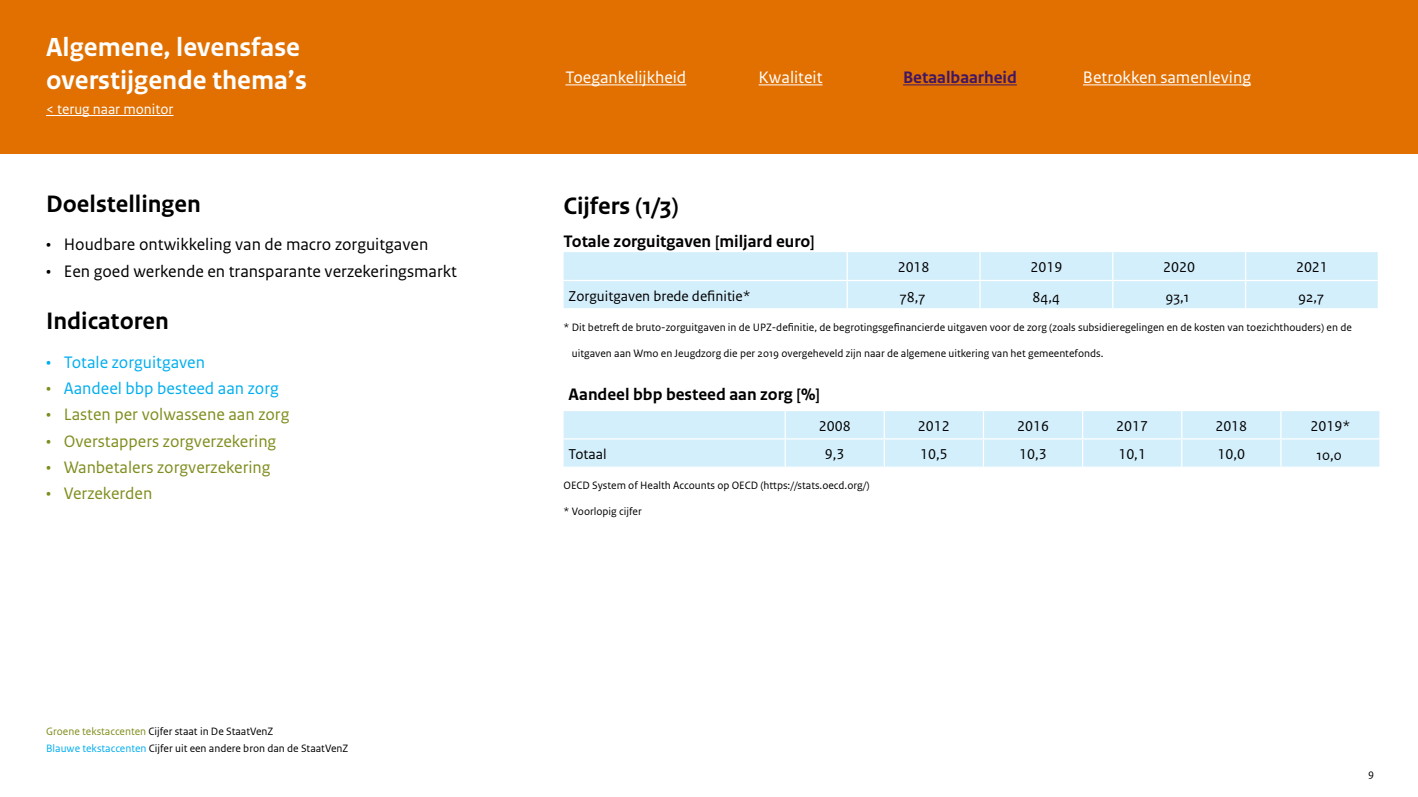
<style>
.page{position:relative;width:1418px;height:797px;background:#fff}
.page>*{position:absolute;margin:0;border:0;box-sizing:border-box;transform-origin:0 0}
.t1{font:700 27.5px/33px "Rijksoverheid Sans Text";color:#fff}
.t2{font:700 25px "Rijksoverheid Sans Text";color:#000}
.t3{font:17.5px "Rijksoverheid Sans Text";color:#808d1d}
.t4{font:17.5px "Rijksoverheid Sans Text";color:#000}
.t5{font:700 17.5px "Rijksoverheid Sans Text";color:#000}
.t6{font:17.5px "Rijksoverheid Sans Text";color:#fff}
.t7{font:17.5px "Rijksoverheid Sans Text";color:#00aeef}
.t8{font:700 17.5px "Rijksoverheid Sans Text";color:#411663}
.t9{font:15px "Rijksoverheid Sans Text";color:#000}
.t10{font:15px "Rijksoverheid Sans Text TT";color:#000}
.t11{font:15px "Rijksoverheid Sans Text";color:#fff}
.t12{font:11.25px/17.5px "Rijksoverheid Sans Text";color:#000}
.s1{color:#808d1d}
.s2{color:#00aeef}
</style>
<div class="page">
<div style="left:563px;top:252px;width:814px;height:56px;background:#d4effc"></div>
<hr style="left:1244px;top:252px;width:2px;height:28px;background:#fff">
<svg style="left:846px;top:252px;width:1px;height:56px"></svg>
<svg style="left:979px;top:252px;width:1px;height:56px"></svg>
<svg style="left:1112px;top:252px;width:1px;height:56px"></svg>
<hr style="left:1244px;top:281px;width:2px;height:27px;background:#fff">
<svg style="left:1377px;top:252px;width:1px;height:56px"></svg>
<hr style="left:563px;top:280px;width:284px;height:1px;background:#fff">
<hr style="left:847px;top:280px;width:133px;height:1px;background:#fff">
<hr style="left:980px;top:280px;width:132px;height:1px;background:#fff">
<hr style="left:1112px;top:280px;width:133px;height:1px;background:#fff">
<hr style="left:1245px;top:280px;width:133px;height:1px;background:#fff">
<div style="left:563px;top:411px;width:816px;height:56px;background:#d4effc"></div>
<hr style="left:982px;top:411px;width:2px;height:27px;background:#fff">
<hr style="left:1081px;top:411px;width:2px;height:27px;background:#fff">
<hr style="left:982px;top:439px;width:2px;height:28px;background:#fff">
<hr style="left:1081px;top:439px;width:2px;height:28px;background:#fff">
<svg style="left:1181px;top:411px;width:1px;height:56px"></svg>
<svg style="left:1280px;top:411px;width:1px;height:56px"></svg>
<svg style="left:1379px;top:411px;width:1px;height:56px"></svg>
<hr style="left:883px;top:411px;width:2px;height:27px;background:#fff">
<hr style="left:563px;top:438px;width:222px;height:1px;background:#fff">
<hr style="left:785px;top:438px;width:99px;height:1px;background:#fff">
<svg style="left:784px;top:411px;width:1px;height:56px"></svg>
<hr style="left:884px;top:438px;width:99px;height:1px;background:#fff">
<hr style="left:883px;top:439px;width:2px;height:28px;background:#fff">
<hr style="left:983px;top:438px;width:99px;height:1px;background:#fff">
<hr style="left:1082px;top:438px;width:99px;height:1px;background:#fff">
<hr style="left:1181px;top:438px;width:99px;height:1px;background:#fff">
<hr style="left:1280px;top:438px;width:100px;height:1px;background:#fff">
<div style="left:0;top:0;width:1417px;height:154px;background:#e17000"></div>
<hr style="left:46px;top:115px;width:127px;height:1px;background:#fff">
<hr style="left:565px;top:84px;width:121px;height:1px;background:#fff">
<hr style="left:903px;top:84px;width:113px;height:1px;background:#411663">
<hr style="left:758px;top:84px;width:64px;height:1px;background:#fff">
<hr style="left:1082px;top:84px;width:168px;height:1px;background:#fff">
<h1 class="t1" style="left:46px;top:31px;width:262px">Algemene, levensfase overstijgende thema’s</h1>
<h3 class="t11" style="left:46px;top:101px;width:129px">&lt; terug naar monitor</h3>
<h2 class="t2" style="left:46px;top:189px;width:156px">Doelstellingen</h2>
<h3 class="t4" style="left:46px;top:235px;width:384px">• Houdbare ontwikkeling van de macro zorguitgaven</h3>
<h3 class="t4" style="left:46px;top:261px;width:412px">• Een goed werkende en transparante verzekeringsmarkt</h3>
<h2 class="t2" style="left:46px;top:307px;width:124px">Indicatoren</h2>
<h3 class="t7" style="left:46px;top:352px;width:160px">• Totale zorguitgaven</h3>
<h3 class="t7" style="left:46px;top:378px;width:234px"><span class="s1">•</span> Aandeel bbp besteed aan zorg</h3>
<h3 class="t3" style="left:46px;top:405px;width:245px">• Lasten per volwassene aan zorg</h3>
<h3 class="t3" style="left:46px;top:431px;width:232px">• Overstappers zorgverzekering</h3>
<h3 class="t3" style="left:46px;top:457px;width:226px">• Wanbetalers zorgverzekering</h3>
<h3 class="t3" style="left:46px;top:483px;width:108px">• Verzekerden</h3>
<p class="t12" style="left:46px;top:722px;width:304px"><span class="s1">Groene tekstaccenten</span> Cijfer staat in De StaatVenZ<br><span class="s2">Blauwe tekstaccenten</span> Cijfer uit een andere bron dan de StaatVenZ</p>
<h3 class="t6" style="left:565px;top:67px;width:122px">Toegankelijkheid</h3>
<h3 class="t6" style="left:758px;top:67px;width:65px">Kwaliteit</h3>
<h3 class="t8" style="left:903px;top:68px;width:115px">Betaalbaarheid</h3>
<h3 class="t6" style="left:1082px;top:67px;width:169px">Betrokken samenleving</h3>
<h2 class="t2" style="left:563px;top:191px;width:116px">Cijfers (1/3)</h2>
<h3 class="t5" style="left:563px;top:231px;width:253px">Totale zorguitgaven [miljard euro]</h3>
<h3 class="t9" style="left:897px;top:259px;width:33px">2018</h3>
<h3 class="t9" style="left:1030px;top:259px;width:33px">2019</h3>
<h3 class="t9" style="left:1163px;top:259px;width:33px">2020</h3>
<h3 class="t9" style="left:1295px;top:259px;width:33px">2021</h3>
<h3 class="t9" style="left:568px;top:287px;width:183px">Zorguitgaven brede definitie*</h3>
<h3 class="t10" style="left:899px;top:288px;width:27px">78,7</h3>
<h3 class="t10" style="left:1032px;top:288px;width:29px">84,4</h3>
<h3 class="t10" style="left:1165px;top:288px;width:25px">93,1</h3>
<h3 class="t10" style="left:1298px;top:288px;width:27px">92,7</h3>
<p class="t12" style="left:563px;top:318px;width:789px">* Dit betreft de bruto-zorguitgaven in de UPZ-definitie, de begrotingsgefinancierde uitgaven voor de zorg (zoals subsidieregelingen en de kosten van toezichthouders) en de</p>
<p class="t12" style="left:572px;top:345px;width:533px">uitgaven aan Wmo en Jeugdzorg die per 2019 overgeheveld zijn naar de algemene uitkering van het gemeentefonds.</p>
<h3 class="t5" style="left:568px;top:384px;width:253px">Aandeel bbp besteed aan zorg [%]</h3>
<h3 class="t9" style="left:818px;top:417px;width:33px">2008</h3>
<h3 class="t9" style="left:918px;top:417px;width:33px">2012</h3>
<h3 class="t9" style="left:1017px;top:417px;width:33px">2016</h3>
<h3 class="t9" style="left:1116px;top:417px;width:33px">2017</h3>
<h3 class="t9" style="left:1215px;top:417px;width:33px">2018</h3>
<h3 class="t9" style="left:1310px;top:417px;width:41px">2019*</h3>
<h3 class="t9" style="left:568px;top:446px;width:40px">Totaal</h3>
<h3 class="t9" style="left:825px;top:446px;width:21px">9,3</h3>
<h3 class="t9" style="left:920px;top:446px;width:29px">10,5</h3>
<h3 class="t9" style="left:1019px;top:446px;width:29px">10,3</h3>
<h3 class="t9" style="left:1118px;top:446px;width:29px">10,1</h3>
<h3 class="t9" style="left:1217px;top:446px;width:29px">10,0</h3>
<h3 class="t10" style="left:1316px;top:447px;width:27px">10,0</h3>
<p class="t12" style="left:563px;top:477px;width:307px">OECD System of Health Accounts op OECD (https://stats.oecd.org/)</p>
<p class="t12" style="left:563px;top:503px;width:80px">* Voorlopig cijfer</p>
<p class="t12" style="left:1368px;top:765px;width:7px">9</p>
</div>
